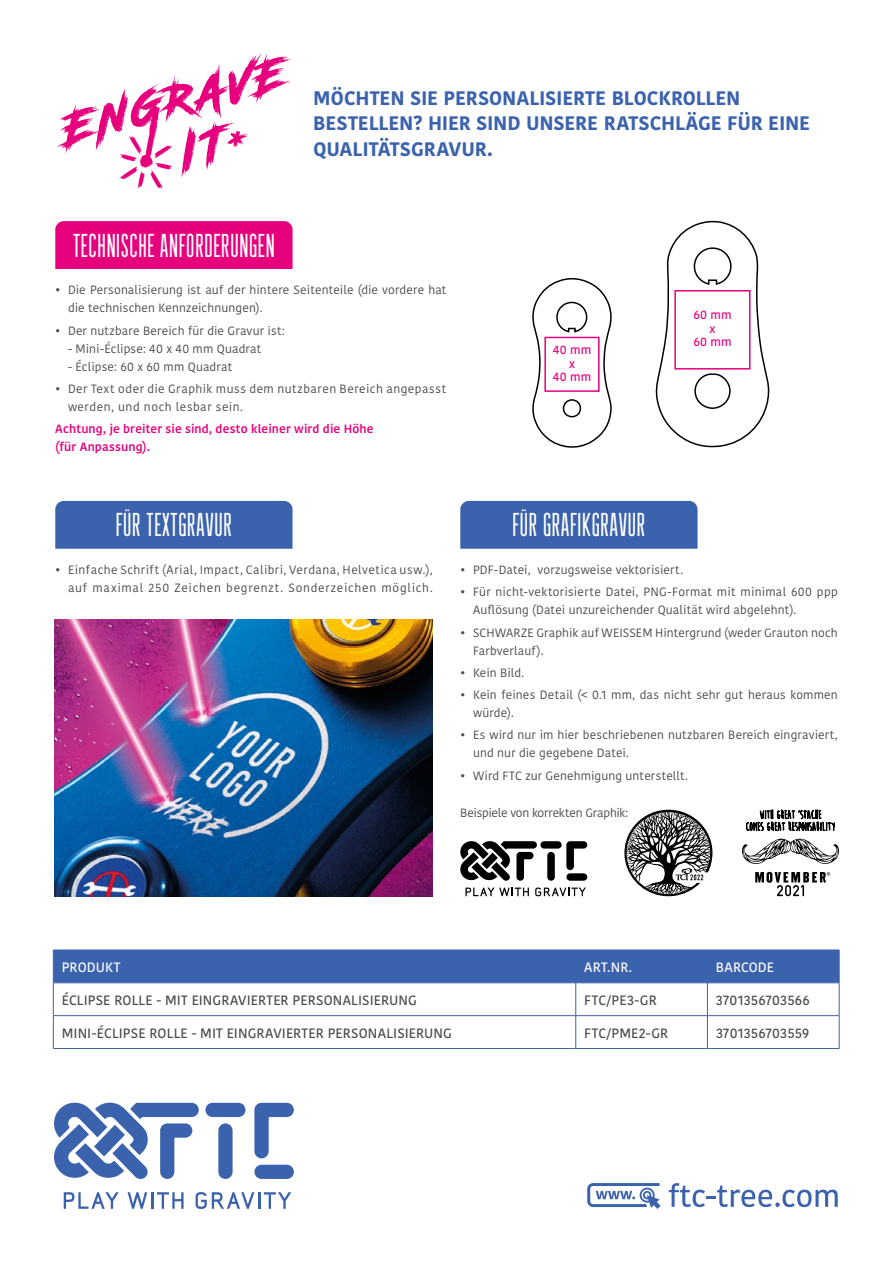
<style>
.page{position:relative;width:893px;height:1263px;background:#fff}
.page>*{position:absolute;margin:0;border:0;box-sizing:border-box;transform-origin:0 0}
.t1{font:33px "Sessions";letter-spacing:.025em;color:#fff}
.t2{font:700 19.5px/25.5px "Kohinoor Devanagari";letter-spacing:-.01em;color:#3b63ad}
.t3{font:500 13.5px "Kohinoor Devanagari";letter-spacing:.01em;color:#4a4a49}
.t4{font:500 13.5px "Kohinoor Devanagari";letter-spacing:.01em;color:#fff}
.t5{font:12px/18px "Kohinoor Devanagari";letter-spacing:.015em;color:#4a4a49}
.t6{font:12px/18px "Kohinoor Devanagari";letter-spacing:.05em;color:#4a4a49;text-align:right}
.t7{font:12px/18px "Kohinoor Devanagari";letter-spacing:.04em;color:#4a4a49}
.t8{font:600 12px/18px "Kohinoor Devanagari";letter-spacing:.01em;color:#e6007d}
.t9{font:12px "Kohinoor Devanagari";letter-spacing:-.02em;color:#4a4a49}
.t10{font:500 12px/13.5px "Kohinoor Devanagari";letter-spacing:.015em;color:#e6007d;text-align:center}
</style>
<div class="page">
<svg style="left:57px;top:54px;width:234px;height:135px"></svg>
<svg style="left:669px;top:1183px;width:169px;height:24px"></svg>
<svg style="left:587px;top:1183px;width:74px;height:26px"></svg>
<svg style="left:254px;top:1103px;width:40px;height:55px"></svg>
<svg style="left:64px;top:1192px;width:55px;height:17px"></svg>
<svg style="left:218px;top:1123px;width:15px;height:56px"></svg>
<svg style="left:254px;top:1165px;width:40px;height:14px"></svg>
<svg style="left:54px;top:1103px;width:145px;height:76px"></svg>
<svg style="left:128px;top:1192px;width:56px;height:17px"></svg>
<svg style="left:196px;top:1192px;width:95px;height:17px"></svg>
<svg style="left:205px;top:1103px;width:40px;height:14px"></svg>
<div style="left:55px;top:221px;width:238px;height:48px;background:#e6007d"></div>
<div style="left:55px;top:501px;width:238px;height:48px;background:#3b63ad"></div>
<div style="left:460px;top:501px;width:238px;height:48px;background:#3b63ad"></div>
<img style="left:54px;top:619px;width:379px;height:277px">
<div style="left:54px;top:951px;width:785px;height:31px;background:#3b63ad"></div>
<svg style="left:54px;top:983px;width:785px;height:65px"></svg>
<hr style="left:53px;top:950px;width:523px;height:1px;background:#3b63ad">
<hr style="left:53px;top:950px;width:1px;height:33px;background:#3b63ad">
<hr style="left:576px;top:950px;width:131px;height:1px;background:#3b63ad">
<hr style="left:575px;top:950px;width:1px;height:33px;background:#3b63ad">
<hr style="left:707px;top:950px;width:132px;height:1px;background:#3b63ad">
<hr style="left:707px;top:950px;width:1px;height:33px;background:#3b63ad">
<hr style="left:53px;top:982px;width:523px;height:1px;background:#3b63ad">
<hr style="left:53px;top:983px;width:1px;height:32px;background:#3b63ad">
<hr style="left:576px;top:982px;width:131px;height:1px;background:#3b63ad">
<hr style="left:575px;top:983px;width:1px;height:32px;background:#3b63ad">
<hr style="left:707px;top:982px;width:132px;height:1px;background:#3b63ad">
<hr style="left:707px;top:983px;width:1px;height:32px;background:#3b63ad">
<hr style="left:53px;top:1015px;width:523px;height:1px;background:#3b63ad">
<hr style="left:53px;top:1016px;width:1px;height:32px;background:#3b63ad">
<hr style="left:576px;top:1015px;width:131px;height:1px;background:#3b63ad">
<hr style="left:575px;top:1016px;width:1px;height:32px;background:#3b63ad">
<hr style="left:707px;top:1015px;width:132px;height:1px;background:#3b63ad">
<hr style="left:707px;top:1016px;width:1px;height:32px;background:#3b63ad">
<hr style="left:53px;top:1048px;width:523px;height:1px;background:#3b63ad">
<hr style="left:576px;top:1048px;width:131px;height:1px;background:#3b63ad">
<hr style="left:707px;top:1048px;width:132px;height:1px;background:#3b63ad">
<hr style="left:839px;top:950px;width:1px;height:33px;background:#3b63ad">
<hr style="left:839px;top:983px;width:1px;height:32px;background:#3b63ad">
<hr style="left:839px;top:1016px;width:1px;height:32px;background:#3b63ad">
<svg style="left:465px;top:887px;width:64px;height:9px"></svg>
<svg style="left:535px;top:887px;width:51px;height:9px"></svg>
<svg style="left:460px;top:841px;width:127px;height:40px"></svg>
<svg style="left:532px;top:278px;width:80px;height:170px"></svg>
<svg style="left:655px;top:220px;width:115px;height:228px"></svg>
<svg style="left:742px;top:809px;width:97px;height:87px"></svg>
<svg style="left:624px;top:810px;width:88px;height:86px"></svg>
<h1 class="t1" style="left:73px;top:229px;width:203px">TECHNISCHE ANFORDERUNGEN</h1>
<h2 class="t2" style="left:313px;top:85px;width:498px">MÖCHTEN SIE PERSONALISIERTE BLOCKROLLEN<br>BESTELLEN? HIER SIND UNSERE RATSCHLÄGE FÜR EINE<br>QUALITÄTSGRAVUR.</h2>
<p class="t5" style="left:68px;top:281px;width:380px;text-indent:-13px">• Die Personalisierung ist auf der hintere Seitenteile (die vordere hat die technischen Kennzeichnungen).</p>
<p class="t5" style="left:55px;top:321px;width:231px">• Der nutzbare Bereich für die Gravur ist:</p>
<p class="t5" style="left:68px;top:339px;width:195px">- Mini-Éclipse: 40 x 40 mm Quadrat</p>
<p class="t5" style="left:68px;top:357px;width:166px">- Éclipse: 60 x 60 mm Quadrat</p>
<p class="t7" style="left:68px;top:380px;width:380px;text-indent:-13px">• Der Text oder die Graphik muss dem nutzbaren Bereich angepasst werden, und noch lesbar sein.</p>
<p class="t8" style="left:55px;top:420px;width:320px">Achtung, je breiter sie sind, desto kleiner wird die Höhe (für Anpassung).</p>
<p class="t10" style="left:553px;top:343px;width:40px">40 mm x<br>40 mm</p>
<h1 class="t1" style="left:116px;top:509px;width:118px">FÜR TEXTGRAVUR</h1>
<h1 class="t1" style="left:512px;top:509px;width:134px">FÜR GRAFIKGRAVUR</h1>
<p class="t10" style="left:693px;top:308px;width:40px">60 mm x<br>60 mm</p>
<p class="t6" style="left:55px;top:561px;width:379px">• Einfache Schrift (Arial, Impact, Calibri, Verdana, Helvetica usw.), auf maximal 250 Zeichen begrenzt. Sonderzeichen möglich.</p>
<p class="t5" style="left:460px;top:561px;width:224px">• PDF-Datei, vorzugsweise vektorisiert.</p>
<p class="t5" style="left:473px;top:583px;width:366px;text-indent:-13px">• Für nicht-vektorisierte Datei, PNG-Format mit minimal 600 ppp<br>Auflösung (Datei unzureichender Qualität wird abgelehnt).</p>
<p class="t5" style="left:473px;top:623px;width:366px;text-indent:-13px">• SCHWARZE Graphik auf WEISSEM Hintergrund (weder Grauton noch<br>Farbverlauf).</p>
<p class="t5" style="left:460px;top:664px;width:65px">• Kein Bild.</p>
<p class="t5" style="left:473px;top:686px;width:366px;text-indent:-13px">• Kein feines Detail (&lt; 0.1 mm, das nicht sehr gut heraus kommen würde).</p>
<p class="t5" style="left:473px;top:726px;width:366px;text-indent:-13px">• Es wird nur im hier beschriebenen nutzbaren Bereich eingraviert, und nur die gegebene Datei.</p>
<p class="t5" style="left:460px;top:766px;width:229px">• Wird FTC zur Genehmigung unterstellt.</p>
<p class="t9" style="left:460px;top:806px;width:169px">Beispiele von korrekten Graphik:</p>
<p class="t4" style="left:62px;top:959px;width:60px">PRODUKT</p>
<p class="t4" style="left:584px;top:959px;width:49px">ART.NR.</p>
<p class="t4" style="left:716px;top:959px;width:60px">BARCODE</p>
<p class="t3" style="left:62px;top:992px;width:356px">ÉCLIPSE ROLLE - MIT EINGRAVIERTER PERSONALISIERUNG</p>
<p class="t3" style="left:584px;top:992px;width:74px">FTC/PE3-GR</p>
<p class="t3" style="left:716px;top:992px;width:95px">3701356703566</p>
<p class="t3" style="left:62px;top:1025px;width:391px">MINI-ÉCLIPSE ROLLE - MIT EINGRAVIERTER PERSONALISIERUNG</p>
<p class="t3" style="left:584px;top:1025px;width:85px">FTC/PME2-GR</p>
<p class="t3" style="left:716px;top:1025px;width:95px">3701356703559</p>
</div>
